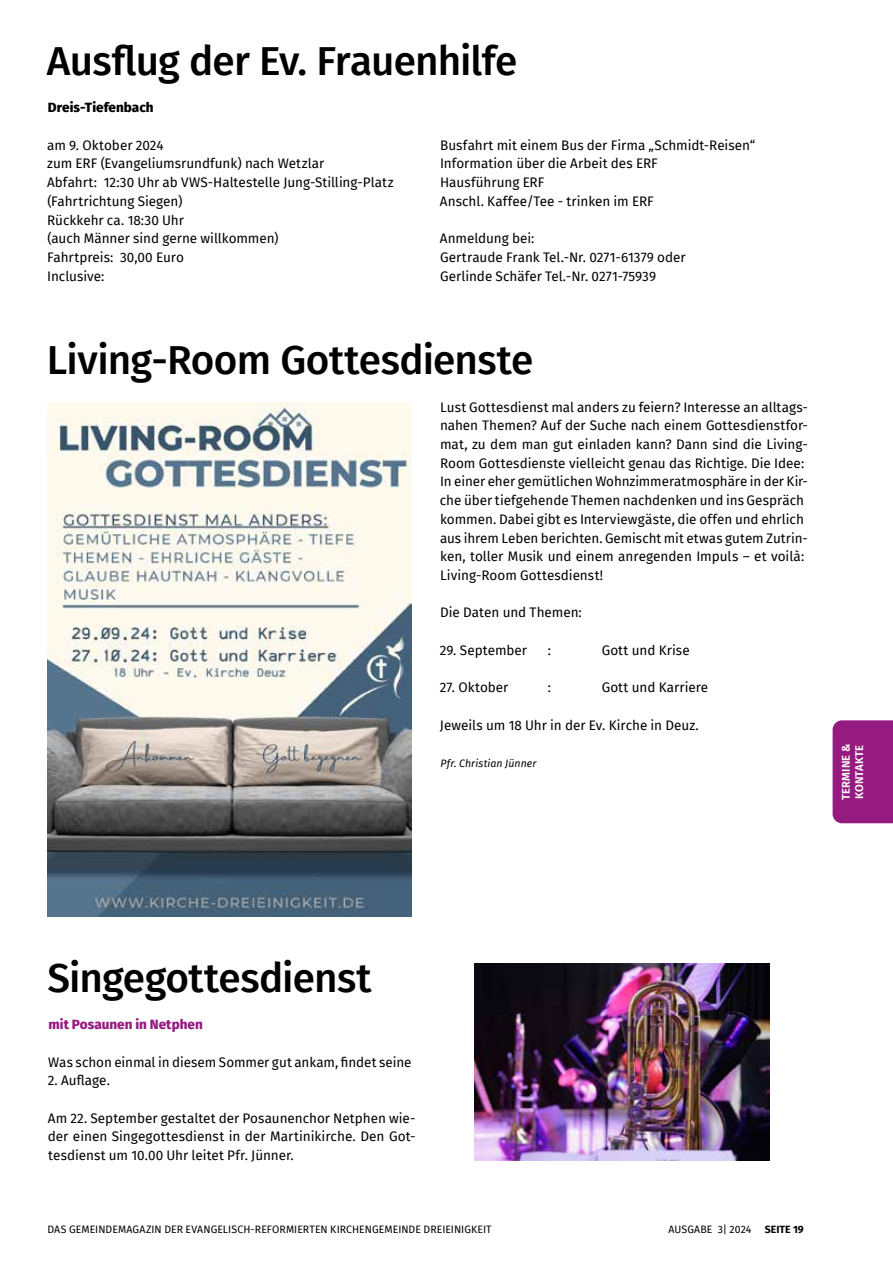
<style>
.page{position:relative;width:893px;height:1263px;background:#fff}
.page>*{position:absolute;margin:0;border:0;box-sizing:border-box;transform-origin:0 0}
.t1{font:500 40.5px "Fira Sans";letter-spacing:-.02em;color:#000}
.t2{font:13.5px/18.8px "Fira Sans";letter-spacing:-.005em;color:#000}
.t3{font:800 13.5px "Fira Sans";color:#951b81}
.t4{font:800 13.5px "Fira Sans";color:#000}
.t5{font:600 11.25px/13.5px "Fira Sans";letter-spacing:.005em;color:#fff}
.t6{font:10.5px "Fira Sans";letter-spacing:.005em;color:#000}
.t7{font:italic 10.5px "Fira Sans";letter-spacing:.01em;color:#000}
.t8{font:700 10.5px "Fira Sans";letter-spacing:.01em;color:#000}
</style>
<div class="page">
<div style="left:833px;top:720px;width:60px;height:103px;background:#951b81"></div>
<img style="left:48px;top:402px;width:364px;height:515px">
<img style="left:474px;top:963px;width:296px;height:197px">
<h1 class="t1" style="left:47px;top:28px;width:472px">Ausflug der Ev. Frauenhilfe</h1>
<p class="t4" style="left:48px;top:96px;width:107px">Dreis-Tiefenbach</p>
<p class="t2" style="left:47px;top:135px;width:348px">am 9. Oktober 2024<br>zum ERF (Evangeliumsrundfunk) nach Wetzlar<br>Abfahrt: 12:30 Uhr ab VWS-Haltestelle Jung-Stilling-Platz (Fahrtrichtung Siegen)<br>Rückkehr ca. 18:30 Uhr<br>(auch Männer sind gerne willkommen)<br>Fahrtpreis: 30,00 Euro<br>Inclusive:</p>
<p class="t2" style="left:440px;top:135px;width:317px">Busfahrt mit einem Bus der Firma „Schmidt-Reisen“ Information über die Arbeit des ERF<br>Hausführung ERF<br>Anschl. Kaffee/Tee - trinken im ERF</p>
<p class="t2" style="left:440px;top:229px;width:247px">Anmeldung bei:<br>Gertraude Frank Tel.-Nr. 0271-61379 oder<br>Gerlinde Schäfer Tel.-Nr. 0271-75939</p>
<h1 class="t1" style="left:47px;top:328px;width:488px">Living-Room Gottesdienste</h1>
<p class="t2" style="left:440px;top:397px;width:370px">Lust Gottesdienst mal anders zu feiern? Interesse an alltags&shy;nahen Themen? Auf der Suche nach einem Gottesdienstfor&shy;mat, zu dem man gut einladen kann? Dann sind die Living-Room Gottesdienste vielleicht genau das Richtige. Die Idee:<br>In einer eher gemütlichen Wohnzimmeratmosphäre in der Kir&shy;che über tiefgehende Themen nachdenken und ins Gespräch kommen. Dabei gibt es Interviewgäste, die offen und ehrlich aus ihrem Leben berichten. Gemischt mit etwas gutem Zutrin&shy;ken, toller Musik und einem anregenden Impuls – et voilà:<br>Living-Room Gottesdienst!</p>
<p class="t2" style="left:440px;top:603px;width:143px">Die Daten und Themen:</p>
<p class="t2" style="left:440px;top:640px;width:89px">29. September</p>
<p class="t2" style="left:548px;top:640px;width:5px">:</p>
<p class="t2" style="left:602px;top:640px;width:90px">Gott und Krise</p>
<p class="t2" style="left:440px;top:678px;width:70px">27. Oktober</p>
<p class="t2" style="left:548px;top:678px;width:5px">:</p>
<p class="t2" style="left:602px;top:678px;width:108px">Gott und Karriere</p>
<p class="t2" style="left:440px;top:715px;width:260px">Jeweils um 18 Uhr in der Ev. Kirche in Deuz.</p>
<p class="t7" style="left:440px;top:756px;width:97px">Pfr. Christian Jünner</p>
<p class="t5" style="left:838px;top:800px;width:57px;rotate:-90deg">TERMINE &amp;<br>KONTAKTE</p>
<h1 class="t1" style="left:47px;top:945px;width:326px">Singegottesdienst</h1>
<p class="t3" style="left:49px;top:1013px;width:156px">mit Posaunen in Netphen</p>
<p class="t2" style="left:48px;top:1052px;width:365px">Was schon einmal in diesem Sommer gut ankam, findet seine</p>
<p class="t2" style="left:48px;top:1071px;width:64px">2. Auflage.</p>
<p class="t2" style="left:48px;top:1108px;width:369px;text-align:justify">Am 22. September gestaltet der Posaunenchor Netphen wie&shy;der einen Singegottesdienst in der Martinikirche. Den Got&shy;tesdienst um 10.00 Uhr leitet Pfr. Jünner.</p>
<p class="t6" style="left:48px;top:1221px;width:446px">DAS GEMEINDEMAGAZIN DER EVANGELISCH-REFORMIERTEN KIRCHENGEMEINDE DREIEINIGKEIT</p>
<p class="t6" style="left:668px;top:1222px;width:84px">AUSGABE 3| 2024</p>
<p class="t8" style="left:765px;top:1221px;width:41px">SEITE 19</p>
</div>
